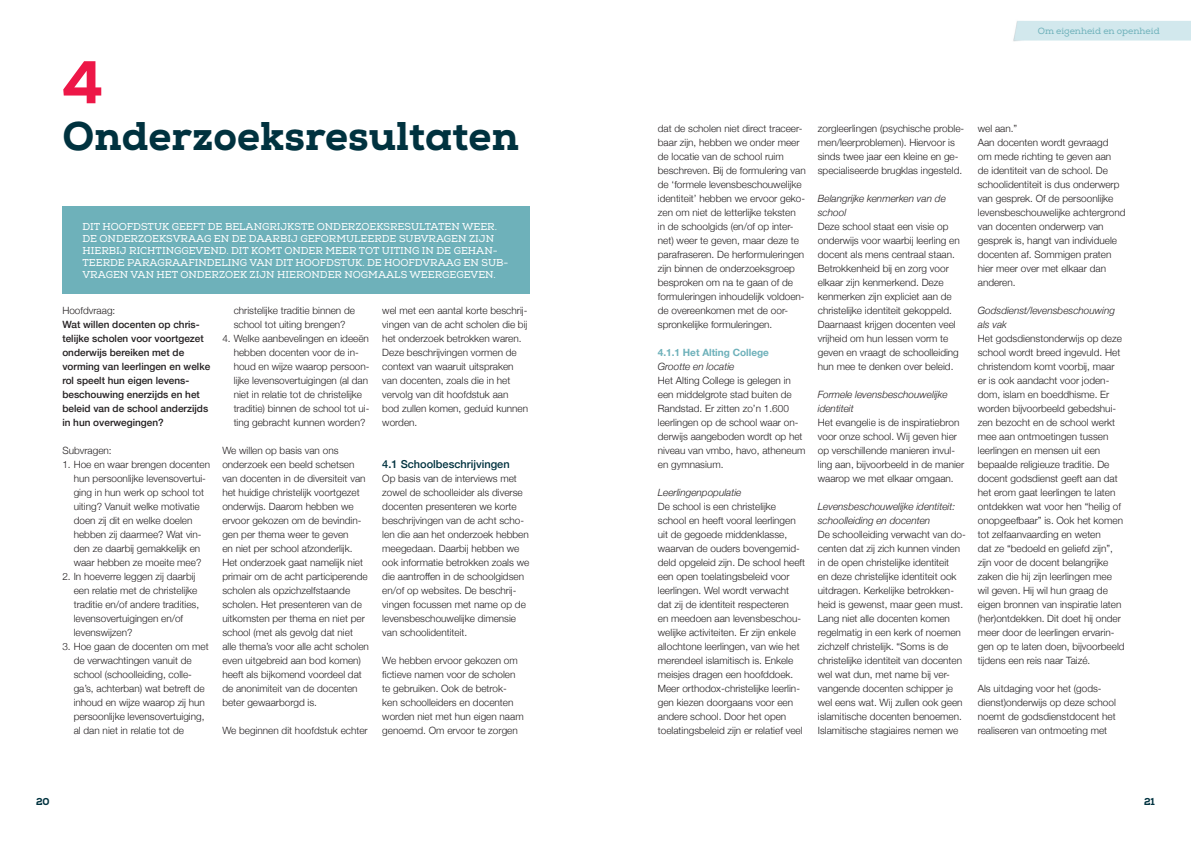
<style>
.page{position:relative;width:1191px;height:842px;background:#fff}
.page>*{position:absolute;margin:0;border:0;box-sizing:border-box;transform-origin:0 0}
.t1{font:800 60px "Nexa Slab";color:#ed1747}
.t2{font:800 40px "Nexa Slab";color:#00323f}
.t3{font:500 11px "Helvetica Neue";color:#00323f}
.t4{font:300 10px/14px "Helvetica Neue";color:#231f20}
.t5{font:10px/12px "Nexa Slab";color:#fff}
.t6{font:500 10px/14px "Helvetica Neue";color:#231f20}
.t7{font:italic 300 10px/14px "Helvetica Neue";color:#231f20}
.t8{font:700 10px "Helvetica Neue";color:#6eb1ba}
.t9{font:800 10px "Nexa Slab";color:#00323f}
.t10{font:9px "Nexa Slab";color:#6eb1ba}
</style>
<div class="page">
<div style="left:62px;top:206px;width:468px;height:88px;background:#6eb1ba"></div>
<h1 class="t1" style="left:62px;top:45px;width:42px">4</h1>
<h2 class="t2" style="left:62px;top:111px;width:458px">Onderzoeksresultaten</h2>
<p class="t5" style="left:82px;top:220px;width:427px">DIT HOOFDSTUK GEEFT DE BELANGRIJKSTE ONDERZOEKSRESULTATEN WEER.<br>DE ONDERZOEKSVRAAG EN DE DAARBIJ GEFORMULEERDE SUBVRAGEN ZIJN HIERBIJ RICHTINGGEVEND. DIT KOMT ONDER MEER TOT UITING IN DE GEHAN-TEERDE PARAGRAAFINDELING VAN DIT HOOFDSTUK. DE HOOFDVRAAG EN SUB-VRAGEN VAN HET ONDERZOEK ZIJN HIERONDER NOGMAALS WEERGEGEVEN.</p>
<p class="t4" style="left:62px;top:303px;width:54px">Hoofdvraag:</p>
<p class="t6" style="left:62px;top:317px;width:149px">Wat willen docenten op chris&shy;telijke scholen voor voortgezet onderwijs bereiken met de vorming van leerlingen en welke rol speelt hun eigen levens&shy;beschouwing enerzijds en het beleid van de school anderzijds in hun overwegingen?</p>
<p class="t4" style="left:62px;top:443px;width:51px">Subvragen:</p>
<p class="t4" style="left:74px;top:457px;width:138px;text-indent:-11px">1. Hoe en waar brengen docenten hun persoonlijke levensovertui&shy;ging in hun werk op school tot uiting? Vanuit welke motivatie doen zij dit en welke doelen hebben zij daarmee? Wat vin&shy;den ze daarbij gemakkelijk en waar hebben ze moeite mee?</p>
<p class="t4" style="left:74px;top:569px;width:127px;text-indent:-11px">2. In hoeverre leggen zij daarbij een relatie met de christelijke traditie en/of andere tradities, levensovertuigingen en/of levenswijzen?</p>
<p class="t4" style="left:74px;top:639px;width:136px;text-indent:-11px">3. Hoe gaan de docenten om met de verwachtingen vanuit de school (schoolleiding, colle&shy;ga’s, achterban) wat betreft de inhoud en wijze waarop zij hun persoonlijke levensovertuiging, al dan niet in relatie tot de</p>
<p class="t4" style="left:234px;top:303px;width:123px">christelijke traditie binnen de school tot uiting brengen?</p>
<p class="t4" style="left:234px;top:331px;width:137px;text-indent:-11px">4. Welke aanbevelingen en ideeën hebben docenten voor de in&shy;houd en wijze waarop persoon&shy;lijke levensovertuigingen (al dan niet in relatie tot de christelijke traditie) binnen de school tot ui&shy;ting gebracht kunnen worden?</p>
<p class="t4" style="left:222px;top:443px;width:148px">We willen op basis van ons onderzoek een beeld schetsen van docenten in de diversiteit van het huidige christelijk voortgezet onderwijs. Daarom hebben we ervoor gekozen om de bevindin&shy;gen per thema weer te geven<br>en niet per school afzonderlijk.<br>Het onderzoek gaat namelijk niet primair om de acht participerende scholen als opzichzelfstaande scholen. Het presenteren van de uitkomsten per thema en niet per school (met als gevolg dat niet alle thema’s voor alle acht scholen even uitgebreid aan bod komen) heeft als bijkomend voordeel dat de anonimiteit van de docenten beter gewaarborgd is.</p>
<p class="t4" style="left:222px;top:723px;width:147px">We beginnen dit hoofdstuk echter</p>
<p class="t4" style="left:382px;top:303px;width:147px">wel met een aantal korte beschrij&shy;vingen van de acht scholen die bij het onderzoek betrokken waren.<br>Deze beschrijvingen vormen de context van waaruit uitspraken van docenten, zoals die in het vervolg van dit hoofdstuk aan<br>bod zullen komen, geduid kunnen worden.</p>
<p class="t3" style="left:382px;top:456px;width:129px">4.1 Schoolbeschrijvingen</p>
<p class="t4" style="left:382px;top:471px;width:148px">Op basis van de interviews met zowel de schoolleider als diverse docenten presenteren we korte beschrijvingen van de acht scho&shy;len die aan het onderzoek hebben meegedaan. Daarbij hebben we ook informatie betrokken zoals we die aantroffen in de schoolgidsen en/of op websites. De beschrij&shy;vingen focussen met name op de levensbeschouwelijke dimensie van schoolidentiteit.</p>
<p class="t4" style="left:382px;top:653px;width:143px">We hebben ervoor gekozen om fictieve namen voor de scholen te gebruiken. Ook de betrok&shy;ken schoolleiders en docenten worden niet met hun eigen naam genoemd. Om ervoor te zorgen</p>
<p class="t10" style="left:1037px;top:25px;width:123px">Om eigenheid en openheid</p>
<p class="t4" style="left:658px;top:121px;width:149px">dat de scholen niet direct traceer&shy;baar zijn, hebben we onder meer de locatie van de school ruim beschreven. Bij de formulering van de ‘formele levensbeschouwelijke identiteit’ hebben we ervoor geko&shy;zen om niet de letterlijke teksten<br>in de schoolgids (en/of op inter&shy;net) weer te geven, maar deze te parafraseren. De herformuleringen zijn binnen de onderzoeksgroep besproken om na te gaan of de formuleringen inhoudelijk voldoen&shy;de overeenkomen met de oor&shy;spronkelijke formuleringen.</p>
<p class="t8" style="left:658px;top:345px;width:113px">4.1.1 Het Alting College</p>
<p class="t7" style="left:658px;top:359px;width:78px">Grootte en locatie</p>
<p class="t4" style="left:658px;top:373px;width:149px">Het Alting College is gelegen in een middelgrote stad buiten de<br>Randstad. Er zitten zo’n 1.600 leerlingen op de school waar on&shy;derwijs aangeboden wordt op het niveau van vmbo, havo, atheneum en gymnasium.</p>
<p class="t7" style="left:658px;top:485px;width:85px">Leerlingenpopulatie</p>
<p class="t4" style="left:658px;top:499px;width:149px">De school is een christelijke school en heeft vooral leerlingen uit de gegoede middenklasse, waarvan de ouders bovengemid&shy;deld opgeleid zijn. De school heeft een open toelatingsbeleid voor leerlingen. Wel wordt verwacht dat zij de identiteit respecteren<br>en meedoen aan levensbeschou&shy;welijke activiteiten. Er zijn enkele allochtone leerlingen, van wie het merendeel islamitisch is. Enkele meisjes dragen een hoofddoek.<br>Meer orthodox-christelijke leerlin&shy;gen kiezen doorgaans voor een andere school. Door het open toelatingsbeleid zijn er relatief veel</p>
<p class="t4" style="left:818px;top:121px;width:148px">zorgleerlingen (psychische proble&shy;men/leerproblemen). Hiervoor is sinds twee jaar een kleine en ge&shy;specialiseerde brugklas ingesteld.</p>
<p class="t7" style="left:818px;top:191px;width:130px">Belangrijke kenmerken van de school</p>
<p class="t4" style="left:818px;top:219px;width:143px">Deze school staat een visie op onderwijs voor waarbij leerling en docent als mens centraal staan.<br>Betrokkenheid bij en zorg voor elkaar zijn kenmerkend. Deze kenmerken zijn expliciet aan de christelijke identiteit gekoppeld.<br>Daarnaast krijgen docenten veel vrijheid om hun lessen vorm te geven en vraagt de schoolleiding hun mee te denken over beleid.</p>
<p class="t7" style="left:818px;top:387px;width:131px">Formele levensbeschouwelijke identiteit</p>
<p class="t4" style="left:818px;top:415px;width:148px">Het evangelie is de inspiratiebron voor onze school. Wij geven hier op verschillende manieren invul&shy;ling aan, bijvoorbeeld in de manier waarop we met elkaar omgaan.</p>
<p class="t7" style="left:818px;top:499px;width:139px">Levensbeschouwelijke identiteit: schoolleiding en docenten</p>
<p class="t4" style="left:818px;top:527px;width:149px">De schoolleiding verwacht van do&shy;centen dat zij zich kunnen vinden in de open christelijke identiteit<br>en deze christelijke identiteit ook uitdragen. Kerkelijke betrokken&shy;heid is gewenst, maar geen must.<br>Lang niet alle docenten komen regelmatig in een kerk of noemen zichzelf christelijk. “Soms is de christelijke identiteit van docenten wel wat dun, met name bij ver&shy;vangende docenten schipper je wel eens wat. Wij zullen ook geen islamitische docenten benoemen.<br>Islamitische stagiaires nemen we</p>
<p class="t4" style="left:977px;top:121px;width:149px">wel aan.”<br>Aan docenten wordt gevraagd<br>om mede richting te geven aan<br>de identiteit van de school. De schoolidentiteit is dus onderwerp van gesprek. Of de persoonlijke levensbeschouwelijke achtergrond van docenten onderwerp van gesprek is, hangt van individuele docenten af. Sommigen praten hier meer over met elkaar dan anderen.</p>
<p class="t7" style="left:977px;top:303px;width:139px">Godsdienst/levensbeschouwing als vak</p>
<p class="t4" style="left:977px;top:331px;width:148px">Het godsdienstonderwijs op deze school wordt breed ingevuld. Het christendom komt voorbij, maar er is ook aandacht voor joden&shy;dom, islam en boeddhisme. Er worden bijvoorbeeld gebedshui&shy;zen bezocht en de school werkt mee aan ontmoetingen tussen leerlingen en mensen uit een bepaalde religieuze traditie. De docent godsdienst geeft aan dat het erom gaat leerlingen te laten ontdekken wat voor hen “heilig of onopgeefbaar” is. Ook het komen tot zelfaanvaarding en weten<br>dat ze “bedoeld en geliefd zijn”, zijn voor de docent belangrijke zaken die hij zijn leerlingen mee wil geven. Hij wil hun graag de eigen bronnen van inspiratie laten (her)ontdekken. Dit doet hij onder meer door de leerlingen ervarin&shy;gen op te laten doen, bijvoorbeeld tijdens een reis naar Taizé.</p>
<p class="t4" style="left:977px;top:681px;width:139px">Als uitdaging voor het (gods&shy;dienst)onderwijs op deze school noemt de godsdienstdocent het realiseren van ontmoeting met</p>
<p class="t9" style="left:36px;top:795px;width:15px">20</p>
<p class="t9" style="left:1144px;top:795px;width:12px">21</p>
</div>
